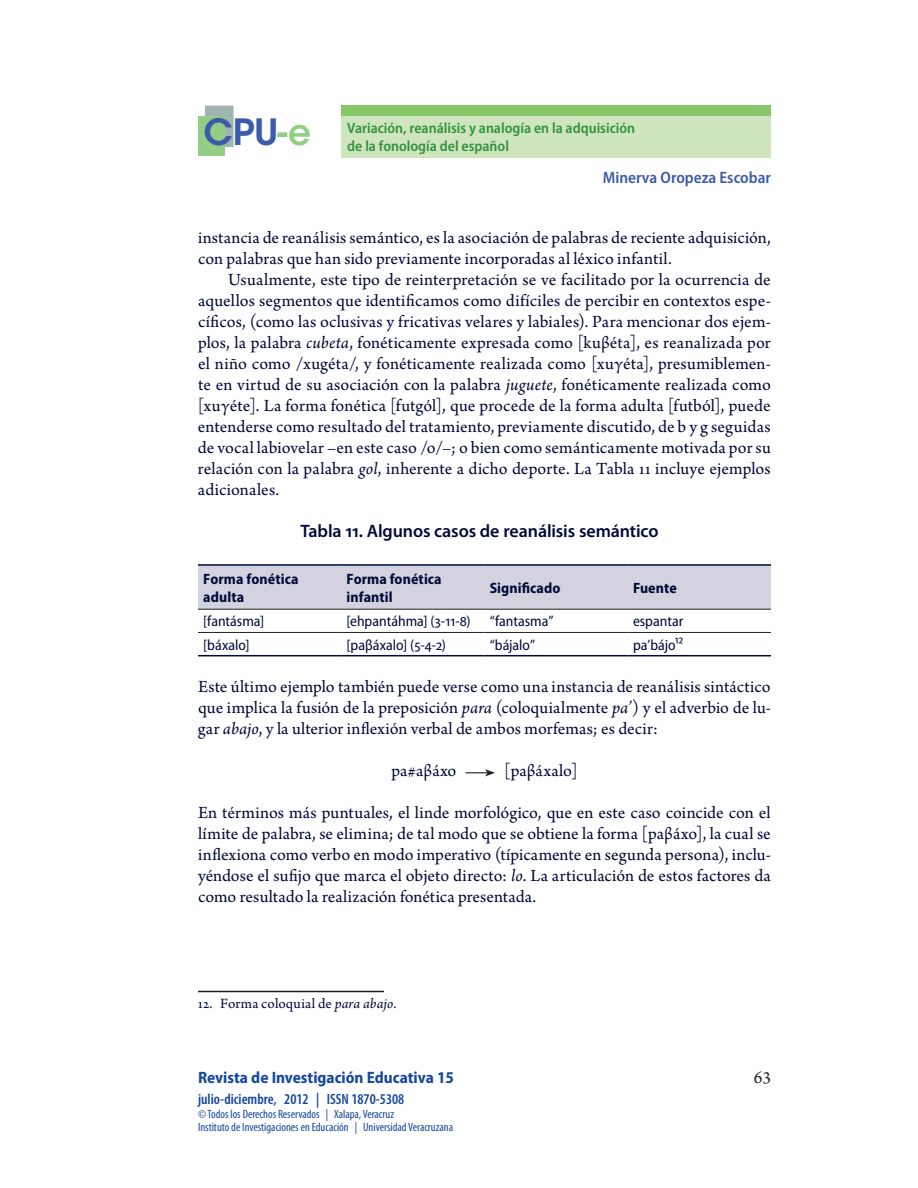
<style>
.page{position:relative;width:918px;height:1188px;background:#fff}
.page>*{position:absolute;margin:0;border:0;box-sizing:border-box;transform-origin:0 0}
.t1{font:600 36px "ITC Avant Garde Std";color:#3c5ba9}
.t2{font:18px/21px "Arno Pro";letter-spacing:.005em;color:#000a39;text-align:justify}
.t3{font:600 18px "Myriad Pro";letter-spacing:-.005em;color:#000a39}
.t4{font:18px "Arno Pro";color:#231f20}
.t5{font:700 semi-condensed 16.5px "Myriad Pro";color:#15489e}
.t6{font:600 semi-condensed 16.5px "Myriad Pro";color:#3c5ba9}
.t7{font:semi-condensed 15px "Myriad Pro";color:#000a39}
.t8{font:600 semi-condensed 15px/18px "Myriad Pro";color:#31923c}
.t9{font:700 semi-condensed 15px/18px "Myriad Pro";letter-spacing:.005em;color:#000a39}
.t10{font:600 condensed 15px "Myriad Pro";color:#15489e}
.t11{font:15px "Arno Pro";letter-spacing:.015em;color:#000a39}
.t12{font:condensed 12px/13.5px "Myriad Pro";color:#15489e}
.s1{color:#94cd85}
.s2{font-style:italic}
</style>
<div class="page">
<div style="left:205px;top:106px;width:29px;height:41px;background:#9fb5b0;border:2px solid #9fb5b0"></div>
<div style="left:198px;top:116px;width:27px;height:40px;background:#94cd85"></div>
<div style="left:341px;top:116px;width:430px;height:41px;background:#cee5be"></div>
<div style="left:341px;top:106px;width:430px;height:10px;background:#86c769"></div>
<div style="left:198px;top:566px;width:573px;height:43px;background:#d2d3df"></div>
<hr style="left:198px;top:564px;width:143px;height:2px;background:#000a39">
<hr style="left:341px;top:564px;width:143px;height:2px;background:#000a39">
<hr style="left:484px;top:564px;width:144px;height:2px;background:#000a39">
<hr style="left:628px;top:564px;width:143px;height:2px;background:#000a39">
<hr style="left:198px;top:655px;width:143px;height:1px;background:#000a39">
<hr style="left:341px;top:655px;width:143px;height:1px;background:#000a39">
<hr style="left:484px;top:655px;width:144px;height:1px;background:#000a39">
<hr style="left:628px;top:655px;width:143px;height:1px;background:#000a39">
<hr style="left:198px;top:609px;width:143px;height:1px;background:#231f20">
<hr style="left:341px;top:609px;width:143px;height:1px;background:#231f20">
<hr style="left:484px;top:609px;width:144px;height:1px;background:#231f20">
<hr style="left:628px;top:609px;width:143px;height:1px;background:#231f20">
<hr style="left:198px;top:632px;width:143px;height:1px;background:#231f20">
<hr style="left:341px;top:632px;width:143px;height:1px;background:#231f20">
<hr style="left:484px;top:632px;width:144px;height:1px;background:#231f20">
<hr style="left:628px;top:632px;width:143px;height:1px;background:#231f20">
<svg style="left:466px;top:769px;width:29px;height:7px"></svg>
<hr style="left:198px;top:991px;width:186px;height:1px;background:#231f20">
<h1 class="t1" style="left:203px;top:109px;width:109px">CPU<span class="s1">-e</span></h1>
<p class="t8" style="left:347px;top:120px;width:289px">Variación, reanálisis y analogía en la adquisición de la fonología del español</p>
<p class="t6" style="left:603px;top:168px;width:170px">Minerva Oropeza Escobar</p>
<p class="t2" style="left:198px;top:228px;width:574px">instancia de reanálisis semántico, es la asociación de palabras de reciente adquisición, con palabras que han sido previamente incorporadas al léxico infantil.</p>
<p class="t2" style="left:198px;top:270px;width:575px;text-indent:30px">Usualmente, este tipo de reinterpretación se ve facilitado por la ocurrencia de aquellos segmentos que identificamos como difíciles de percibir en contextos espe&shy;cíficos, (como las oclusivas y fricativas velares y labiales). Para mencionar dos ejem&shy;plos, la palabra <span class="s2">cubeta</span>, fonéticamente expresada como [kuβéta], es reanalizada por el niño como /xugéta/, y fonéticamente realizada como [xuγéta], presumiblemen&shy;te en virtud de su asociación con la palabra <span class="s2">juguete</span>, fonéticamente realizada como [xuγéte]. La forma fonética [futgól], que procede de la forma adulta [futból], puede entenderse como resultado del tratamiento, previamente discutido, de b y g seguidas de vocal labiovelar –en este caso /o/–; o bien como semánticamente motivada por su relación con la palabra <span class="s2">gol</span>, inherente a dicho deporte. La Tabla 11 incluye ejemplos adicionales.</p>
<p class="t3" style="left:300px;top:520px;width:360px">Tabla 11. Algunos casos de reanálisis semántico</p>
<p class="t9" style="left:203px;top:570px;width:97px">Forma fonética adulta</p>
<p class="t9" style="left:346px;top:570px;width:97px">Forma fonética infantil</p>
<p class="t9" style="left:490px;top:579px;width:72px">Significado</p>
<p class="t9" style="left:633px;top:579px;width:45px">Fuente</p>
<p class="t7" style="left:203px;top:613px;width:62px">[fantásma]</p>
<p class="t7" style="left:347px;top:613px;width:126px">[ehpantáhma] (3-11-8)</p>
<p class="t7" style="left:490px;top:613px;width:65px">“fantasma”</p>
<p class="t7" style="left:633px;top:613px;width:52px">espantar</p>
<p class="t7" style="left:203px;top:637px;width:48px">[báxalo]</p>
<p class="t7" style="left:347px;top:637px;width:101px">[paβáxalo] (5-4-2)</p>
<p class="t7" style="left:490px;top:637px;width:47px">“bájalo”</p>
<p class="t7" style="left:633px;top:637px;width:52px">pa’bájo12</p>
<p class="t2" style="left:198px;top:677px;width:574px">Este último ejemplo también puede verse como una instancia de reanálisis sintáctico que implica la fusión de la preposición <span class="s2">para</span> (coloquialmente <span class="s2">pa’</span>) y el adverbio de lu&shy;gar <span class="s2">abajo</span>, y la ulterior inflexión verbal de ambos morfemas; es decir:</p>
<p class="t2" style="left:391px;top:762px;width:67px">pa#aβáxo</p>
<p class="t2" style="left:504px;top:761px;width:75px">[paβáxalo]</p>
<p class="t2" style="left:198px;top:803px;width:574px">En términos más puntuales, el linde morfológico, que en este caso coincide con el límite de palabra, se elimina; de tal modo que se obtiene la forma [paβáxo], la cual se inflexiona como verbo en modo imperativo (típicamente en segunda persona), inclu&shy;yéndose el sufijo que marca el objeto directo: <span class="s2">lo</span>. La articulación de estos factores da como resultado la realización fonética presentada.</p>
<p class="t11" style="left:198px;top:995px;width:200px">12. Forma coloquial de <span class="s2">para abajo</span>.</p>
<p class="t5" style="left:198px;top:1069px;width:258px">Revista de Investigación Educativa 15</p>
<p class="t10" style="left:198px;top:1091px;width:208px">julio-diciembre, 2012 | ISSN 1870-5308</p>
<p class="t12" style="left:198px;top:1107px;width:257px">© Todos los Derechos Reservados | Xalapa, Veracruz<br>Instituto de Investigaciones en Educación | Universidad Veracruzana</p>
<p class="t4" style="left:754px;top:1068px;width:19px">63</p>
</div>
